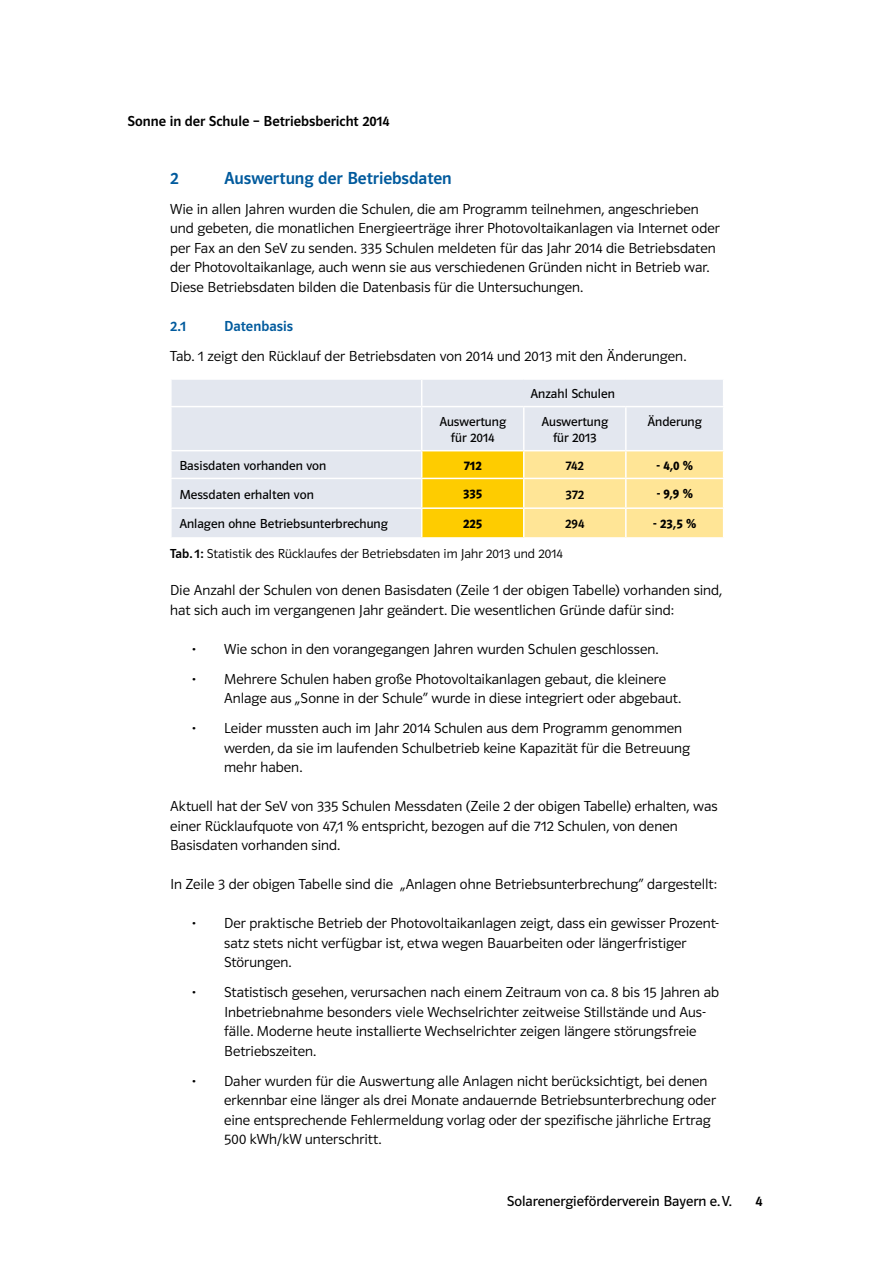
<style>
.page{position:relative;width:893px;height:1263px;background:#fff}
.page>*{position:absolute;margin:0;border:0;box-sizing:border-box;transform-origin:0 0}
.t1{font:18px "Polo 11 K Krftg";letter-spacing:-.005em;color:#005a9d}
.t2{font:15px/19.5px "Polo 11 K Leicht";letter-spacing:.005em;color:#000}
.t3{font:15px "Polo 11 K Krftg";color:#000}
.t4{font:15px "Polo 11 K Buch";color:#000}
.t5{font:15px "Polo 11 K Krftg";color:#005a9d}
.t6{font:13.5px/16.5px "Polo 11 K Buch";color:#000;text-align:center}
.t7{font:13.5px "Polo 11 K Leicht";color:#000}
.t8{font:13.5px "Polo 11 K Hfett";color:#000}
.t9{font:13.5px "Polo 11 K Krftg";color:#000}
.s1{font-family:"Polo 11 K Krftg"}
</style>
<div class="page">
<div style="left:172px;top:380px;width:551px;height:157px;background:#e3e7ef"></div>
<svg style="left:421px;top:380px;width:1px;height:26px"></svg>
<hr style="left:170px;top:406px;width:252px;height:1px;background:#fff">
<hr style="left:422px;top:406px;width:102px;height:1px;background:#fff">
<hr style="left:421px;top:407px;width:1px;height:43px;background:#fff">
<hr style="left:524px;top:406px;width:102px;height:1px;background:#fff">
<hr style="left:523px;top:407px;width:1px;height:43px;background:#fff">
<hr style="left:626px;top:406px;width:98px;height:1px;background:#fff">
<hr style="left:625px;top:407px;width:2px;height:43px;background:#fff">
<hr style="left:170px;top:450px;width:252px;height:1px;background:#fff">
<hr style="left:422px;top:450px;width:102px;height:1px;background:#fff">
<hr style="left:524px;top:450px;width:102px;height:1px;background:#fff">
<hr style="left:626px;top:450px;width:98px;height:1px;background:#fff">
<hr style="left:170px;top:478px;width:252px;height:1px;background:#fff">
<hr style="left:170px;top:507px;width:252px;height:2px;background:#fff">
<svg style="left:421px;top:451px;width:303px;height:86px;background:#fede6d"></svg>
<p class="t3" style="left:128px;top:113px;width:264px">Sonne in der Schule – Betriebsbericht 2014</p>
<p class="t1" style="left:170px;top:169px;width:10px">2</p>
<p class="t1" style="left:224px;top:169px;width:229px">Auswertung der Betriebsdaten</p>
<p class="t2" style="left:170px;top:199px;width:551px">Wie in allen Jahren wurden die Schulen, die am Programm teilnehmen, angeschrieben und gebeten, die monatlichen Energieerträge ihrer Photovoltaikanlagen via Internet oder per Fax an den SeV zu senden. 335 Schulen meldeten für das Jahr 2014 die Betriebsdaten der Photovoltaikanlage, auch wenn sie aus verschiedenen Gründen nicht in Betrieb war.<br>Diese Betriebsdaten bilden die Datenbasis für die Untersuchungen.</p>
<p class="t5" style="left:170px;top:318px;width:18px">2.1</p>
<p class="t5" style="left:224px;top:318px;width:71px">Datenbasis</p>
<p class="t2" style="left:170px;top:346px;width:518px">Tab. 1 zeigt den Rücklauf der Betriebsdaten von 2014 und 2013 mit den Änderungen.</p>
<p class="t6" style="left:530px;top:386px;width:86px">Anzahl Schulen</p>
<p class="t6" style="left:439px;top:413px;width:68px">Auswertung für 2014</p>
<p class="t6" style="left:541px;top:413px;width:68px">Auswertung für 2013</p>
<p class="t6" style="left:648px;top:413px;width:56px">Änderung</p>
<p class="t6" style="left:179px;top:457px;width:148px">Basisdaten vorhanden von</p>
<p class="t8" style="left:464px;top:458px;width:19px">712</p>
<p class="t9" style="left:566px;top:458px;width:20px">742</p>
<p class="t8" style="left:656px;top:458px;width:38px">- 4,0 %</p>
<p class="t6" style="left:179px;top:486px;width:136px">Messdaten erhalten von</p>
<p class="t8" style="left:463px;top:487px;width:21px">335</p>
<p class="t9" style="left:565px;top:487px;width:20px">372</p>
<p class="t8" style="left:657px;top:487px;width:38px">- 9,9 %</p>
<p class="t6" style="left:179px;top:516px;width:210px">Anlagen ohne Betriebsunterbrechung</p>
<p class="t8" style="left:463px;top:517px;width:21px">225</p>
<p class="t9" style="left:565px;top:517px;width:21px">294</p>
<p class="t8" style="left:653px;top:517px;width:44px">- 23,5 %</p>
<p class="t7" style="left:170px;top:547px;width:394px"><span class="s1">Tab. 1:</span> Statistik des Rücklaufes der Betriebsdaten im Jahr 2013 und 2014</p>
<p class="t2" style="left:170px;top:580px;width:554px">Die Anzahl der Schulen von denen Basisdaten (Zeile 1 der obigen Tabelle) vorhanden sind, hat sich auch im vergangenen Jahr geändert. Die wesentlichen Gründe dafür sind:</p>
<p class="t2" style="left:191px;top:639px;width:469px">• Wie schon in den vorangegangen Jahren wurden Schulen geschlossen.</p>
<p class="t2" style="left:224px;top:669px;width:458px;text-indent:-33px">• Mehrere Schulen haben große Photovoltaikanlagen gebaut, die kleinere<br>Anlage aus „Sonne in der Schule“ wurde in diese integriert oder abgebaut.</p>
<p class="t2" style="left:224px;top:718px;width:467px;text-indent:-33px">• Leider mussten auch im Jahr 2014 Schulen aus dem Programm genommen werden, da sie im laufenden Schulbetrieb keine Kapazität für die Betreuung mehr haben.</p>
<p class="t2" style="left:170px;top:796px;width:549px">Aktuell hat der SeV von 335 Schulen Messdaten (Zeile 2 der obigen Tabelle) erhalten, was einer Rücklaufquote von 47,1 % entspricht, bezogen auf die 712 Schulen, von denen<br>Basisdaten vorhanden sind.</p>
<p class="t2" style="left:170px;top:874px;width:549px">In Zeile 3 der obigen Tabelle sind die „Anlagen ohne Betriebsunterbrechung“ dargestellt:</p>
<p class="t2" style="left:224px;top:913px;width:497px;text-indent:-33px">• Der praktische Betrieb der Photovoltaikanlagen zeigt, dass ein gewisser Prozent&shy;satz stets nicht verfügbar ist, etwa wegen Bauarbeiten oder längerfristiger<br>Störungen.</p>
<p class="t2" style="left:224px;top:982px;width:496px;text-indent:-33px">• Statistisch gesehen, verursachen nach einem Zeitraum von ca. 8 bis 15 Jahren ab Inbetriebnahme besonders viele Wechselrichter zeitweise Stillstände und Aus&shy;fälle. Moderne heute installierte Wechselrichter zeigen längere störungsfreie Betriebszeiten.</p>
<p class="t2" style="left:224px;top:1071px;width:493px;text-indent:-33px">• Daher wurden für die Auswertung alle Anlagen nicht berücksichtigt, bei denen erkennbar eine länger als drei Monate andauernde Betriebsunterbrechung oder eine entsprechende Fehlermeldung vorlag oder der spezifische jährliche Ertrag 500 kWh/kW unterschritt.</p>
<p class="t4" style="left:507px;top:1193px;width:226px">Solarenergieförderverein Bayern e.V.</p>
<p class="t3" style="left:755px;top:1193px;width:9px">4</p>
</div>
